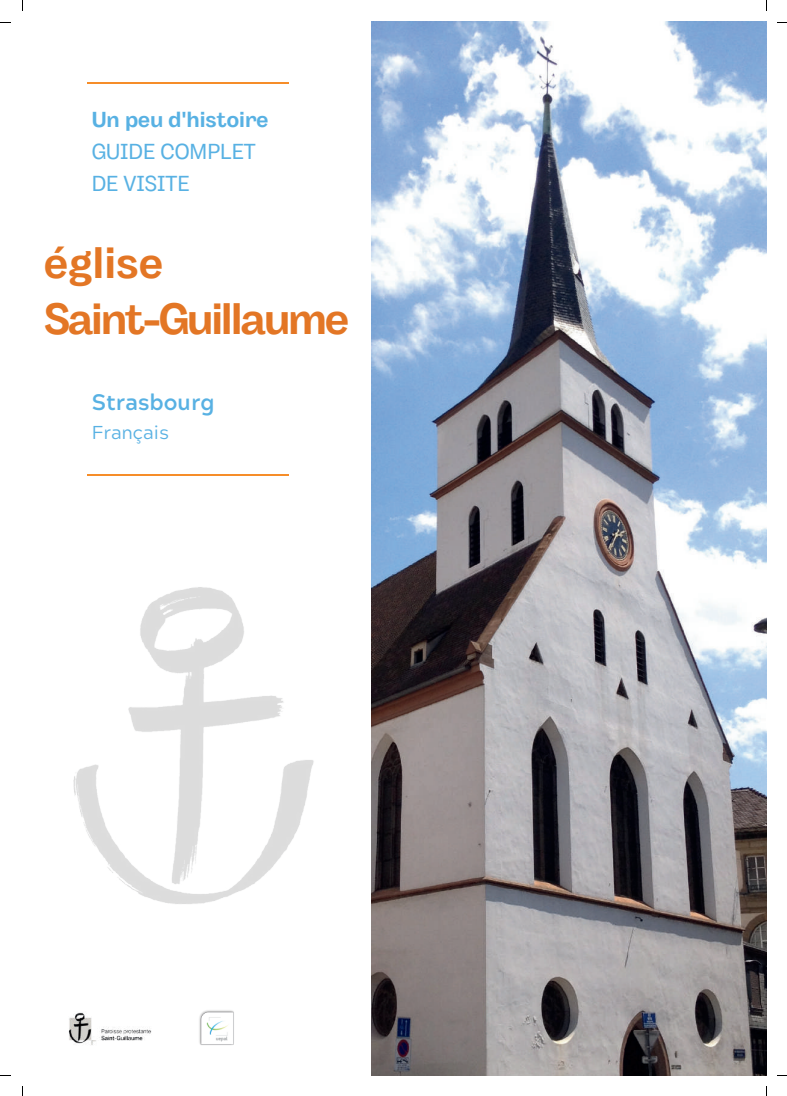
<style>
.page{position:relative;width:787px;height:1096px;background:#fff}
.page>*{position:absolute;margin:0;border:0;box-sizing:border-box;transform-origin:0 0}
.t1{font:700 43.62px/56.2px "Body Grotesque";letter-spacing:-.05em;color:#e37625}
.t2{font:700 22.38px "Acherus Grotesque";color:#58b1e3}
.t3{font:21.62px/31.9px "Body Grotesque";color:#58b1e3}
.t4{font:700 21.62px "Body Grotesque";color:#58b1e3}
.t5{font:18.62px "Acherus Grotesque";color:#58b1e3}
</style>
<div class="page">
<img style="left:73px;top:587px;width:241px;height:317px">
<img style="left:372px;top:22px;width:394px;height:1052px">
<hr style="left:87px;top:474px;width:202px;height:1px;background:#f68d29">
<img style="left:199px;top:1010px;width:35px;height:35px">
<img style="left:68px;top:1012px;width:83px;height:33px">
<hr style="left:87px;top:83px;width:202px;height:1px;background:#f68d29">
<p class="t4" style="left:92px;top:105px;width:178px">Un peu d'histoire</p>
<p class="t3" style="left:92px;top:135px;width:165px">GUIDE COMPLET<br>DE VISITE</p>
<p class="t1" style="left:44px;top:235px;width:306px">église<br>Saint-Guillaume</p>
<p class="t2" style="left:92px;top:383px;width:125px">Strasbourg</p>
<p class="t5" style="left:92px;top:417px;width:79px">Français</p>
</div>
